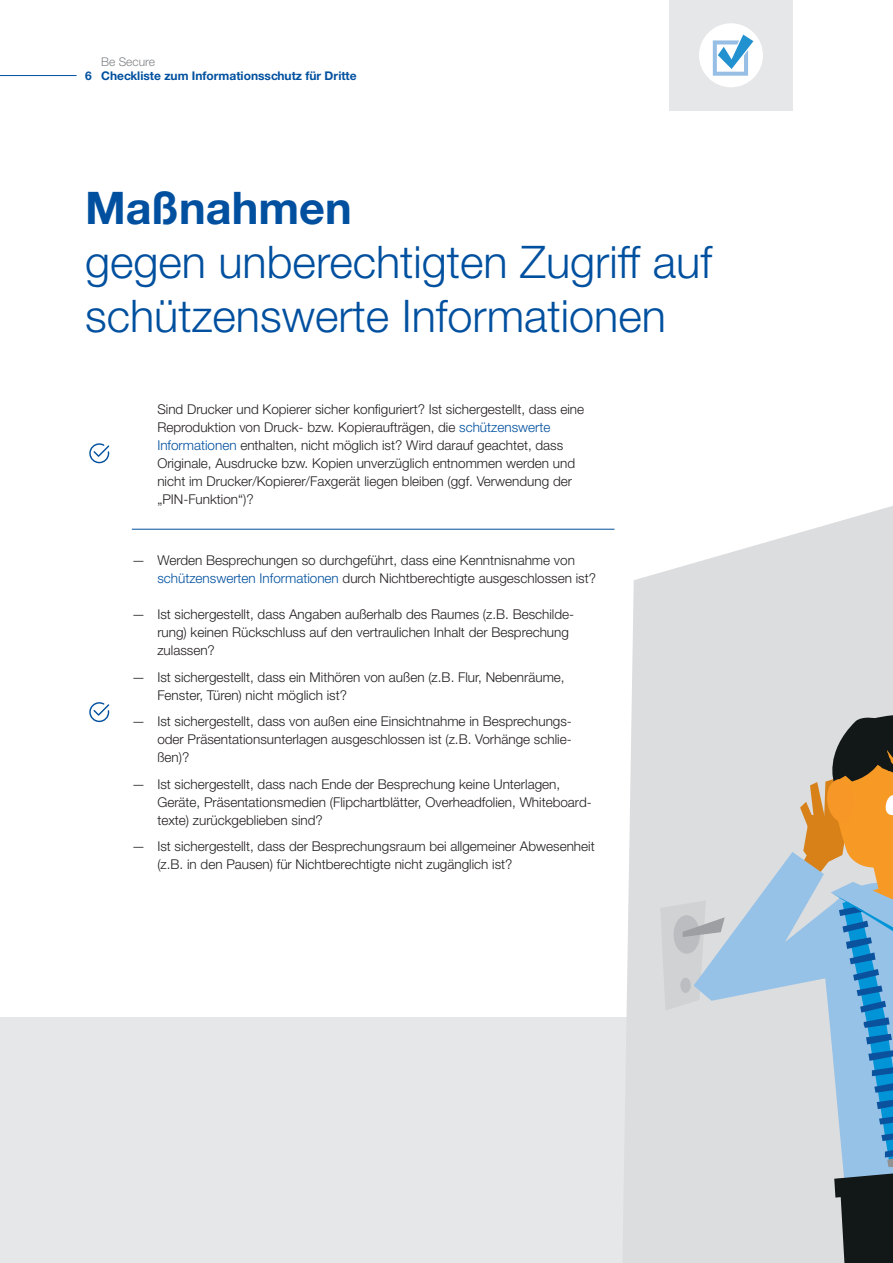
<style>
.page{position:relative;width:893px;height:1263px;background:#fff}
.page>*{position:absolute;margin:0;border:0;box-sizing:border-box;transform-origin:0 0}
.t1{font:300 45px/54px "Helvetica Neue CE";color:#01509f}
.t2{font:700 45px "Helvetica Neue CE";color:#01509f}
.t3{font:300 13.5px/18px "Helvetica Neue CE";color:#231f20}
.t4{font:700 12px "Helvetica Neue CE";color:#01509f}
.t5{font:300 12px "Helvetica Neue CE";color:#808285}
.s1{color:#fff}
.s2{color:#01509f}
</style>
<div class="page">
<div style="left:0;top:1018px;width:893px;height:245px;background:#e6e7e9"></div>
<div style="left:669px;top:0;width:124px;height:111px;background:#e6e7e9"></div>
<div style="left:699px;top:23px;width:64px;height:64px;background:#fff;border-radius:50%"></div>
<svg style="left:713px;top:35px;width:40px;height:41px"></svg>
<hr style="left:132px;top:529px;width:482px;height:1px;background:#01509f">
<svg style="left:89px;top:443px;width:20px;height:20px"></svg>
<svg style="left:89px;top:702px;width:20px;height:20px"></svg>
<svg style="left:622px;top:506px;width:271px;height:512px;fill:#dcdddf"></svg>
<svg style="left:660px;top:706px;width:233px;height:557px"></svg>
<hr style="left:0;top:75px;width:77px;height:1px;background:#01509f">
<p class="t5" style="left:101px;top:54px;width:55px">Be Secure</p>
<p class="t4" style="left:85px;top:68px;width:273px">6 Checkliste zum Informationsschutz für Dritte</p>
<h1 class="t2" style="left:85px;top:180px;width:268px">Maßnahmen</h1>
<h1 class="t1" style="left:85px;top:235px;width:628px">gegen unberechtigten Zugriff auf schützenswerte Informationen</h1>
<p class="t3" style="left:157px;top:400px;width:428px;text-indent:-26px"><span class="s1">—</span> Sind Drucker und Kopierer sicher konfiguriert? Ist sichergestellt, dass eine Reproduktion von Druck- bzw. Kopieraufträgen, die <span class="s2">schützenswerte Informationen</span> enthalten, nicht möglich ist? Wird darauf geachtet, dass Originale, Ausdrucke bzw. Kopien unverzüglich entnommen werden und nicht im Drucker/Kopierer/Faxgerät liegen bleiben (ggf. Verwendung der „PIN-Funktion“)?</p>
<p class="t3" style="left:157px;top:552px;width:440px;text-indent:-26px">— Werden Besprechungen so durchgeführt, dass eine Kenntnisnahme von <span class="s2">schützenswerten Informationen</span> durch Nichtberechtigte ausgeschlossen ist?</p>
<p class="t3" style="left:157px;top:606px;width:418px;text-indent:-26px">— Ist sichergestellt, dass Angaben außerhalb des Raumes (z.B. Beschilde&shy;rung) keinen Rückschluss auf den vertraulichen Inhalt der Besprechung zulassen?</p>
<p class="t3" style="left:157px;top:668px;width:409px;text-indent:-26px">— Ist sichergestellt, dass ein Mithören von außen (z.B. Flur, Nebenräume,<br>Fenster, Türen) nicht möglich ist?</p>
<p class="t3" style="left:157px;top:713px;width:416px;text-align:justify;text-indent:-26px">— Ist sichergestellt, dass von außen eine Einsichtnahme in Besprechungs&shy;oder Präsentationsunterlagen ausgeschlossen ist (z.B. Vorhänge schlie&shy;ßen)?</p>
<p class="t3" style="left:157px;top:775px;width:436px;text-indent:-26px">— Ist sichergestellt, dass nach Ende der Besprechung keine Unterlagen,<br>Geräte, Präsentationsmedien (Flipchartblätter, Overheadfolien, Whiteboard&shy;texte) zurückgeblieben sind?</p>
<p class="t3" style="left:157px;top:838px;width:439px;text-indent:-26px">— Ist sichergestellt, dass der Besprechungsraum bei allgemeiner Abwesenheit (z.B. in den Pausen) für Nichtberechtigte nicht zugänglich ist?</p>
</div>
